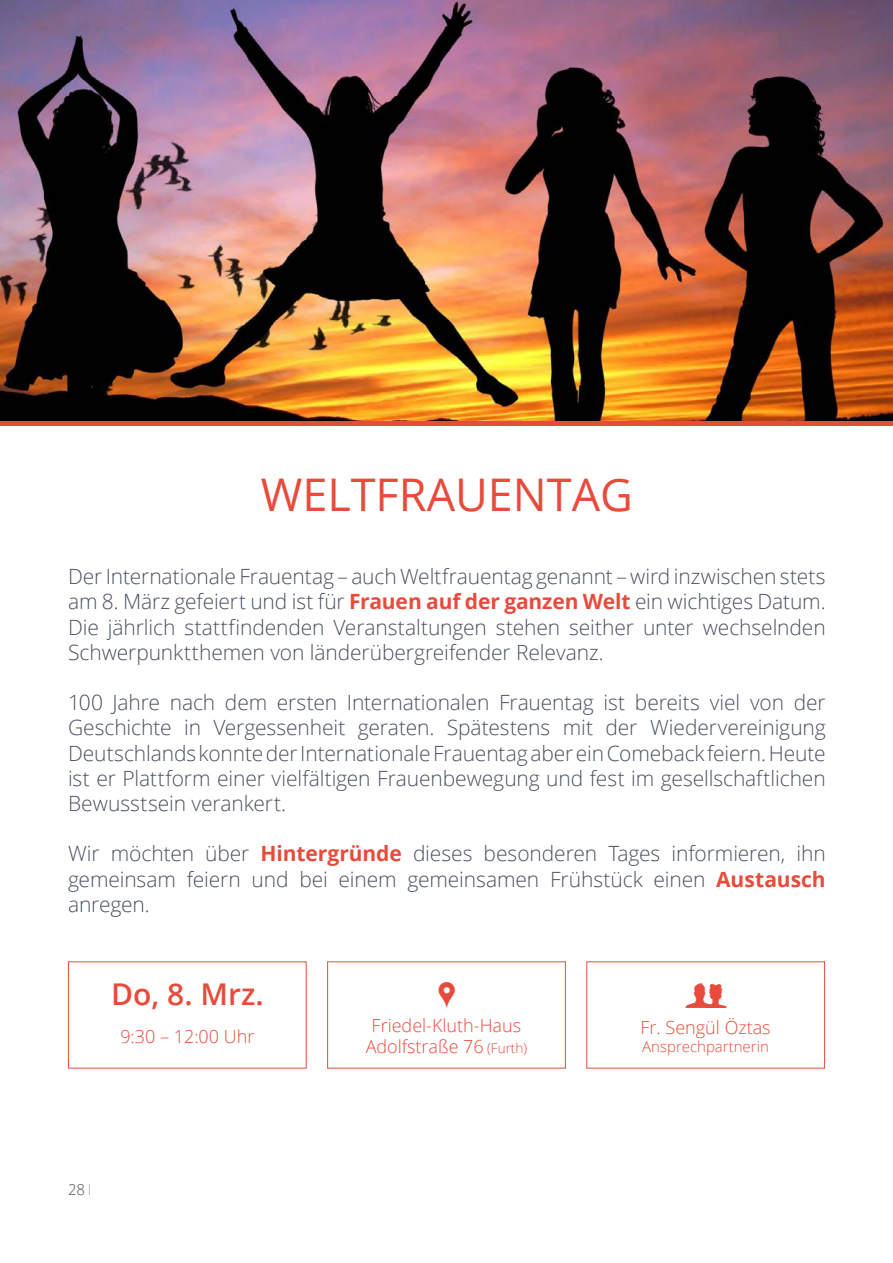
<style>
.page{position:relative;width:893px;height:1263px;background:#fff}
.page>*{position:absolute;margin:0;border:0;box-sizing:border-box;transform-origin:0 0}
.t1{font:45px "Open Sans";color:#e84b3b}
.t2{font:37.5px "Modern Pictograms";color:#e84b3b}
.t3{font:600 30px "Open Sans";color:#e84b3b}
.t4{font:300 21px/25.2px "Open Sans";letter-spacing:-.005em;color:#4a525f;text-align:justify}
.t5{font:300 18px/21.6px "Open Sans";color:#e84b3b;text-align:center}
.t6{font:300 15px "Open Sans";color:#e84b3b}
.t7{font:300 15px "Open Sans";color:#4a525f}
.s1{font-weight:700;color:#e84b3b}
.s2{font-size:13.5px}
.s3{font-stretch:condensed}
</style>
<div class="page">
<div style="left:327px;top:961px;width:239px;height:107px;border:1px solid #e84b3b"></div>
<img style="left:0;top:0;width:893px;height:421px">
<h1 class="t1" style="left:261px;top:463px;width:374px">WELTFRAUENTAG</h1>
<p class="t4" style="left:68px;top:563px;width:759px">Der Internationale Frauentag – auch Weltfrauentag genannt – wird inzwischen stets am 8. März gefeiert und ist für <span class="s1">Frauen auf der ganzen Welt</span> ein wichtiges Datum.<br>Die jährlich stattfindenden Veranstaltungen stehen seither unter wechselnden Schwerpunktthemen von länderübergreifender Relevanz.</p>
<p class="t4" style="left:68px;top:689px;width:759px">100 Jahre nach dem ersten Internationalen Frauentag ist bereits viel von der Geschichte in Vergessenheit geraten. Spätestens mit der Wiedervereinigung Deutschlands konnte der Internationale Frauentag aber ein Comeback feiern. Heute ist er Plattform einer vielfältigen Frauenbewegung und fest im gesellschaftlichen Bewusstsein verankert.</p>
<p class="t4" style="left:68px;top:841px;width:759px">Wir möchten über <span class="s1">Hintergründe</span> dieses besonderen Tages informieren, ihn gemeinsam feiern und bei einem gemeinsamen Frühstück einen <span class="s1">Austausch </span>anregen.</p>
<h2 class="t2" style="left:437px;top:977px;width:22px">,</h2>
<h2 class="t2" style="left:685px;top:978px;width:45px">g</h2>
<h3 class="t3" style="left:111px;top:973px;width:154px">Do, 8. Mrz.</h3>
<p class="t5" style="left:120px;top:1025px;width:136px">9:30 – 12:00 Uhr</p>
<p class="t5" style="left:366px;top:1014px;width:163px">Friedel-Kluth-Haus<br>Adolfstraße 76 <span class="s2">(Furth)</span></p>
<p class="t5" style="left:641px;top:1016px;width:132px">Fr. Sengül Öztas</p>
<p class="t6" style="left:642px;top:1035px;width:128px">Ansprechpartnerin</p>
<p class="t7" style="left:68px;top:1179px;width:24px">28 <span class="s3">I</span></p>
</div>
